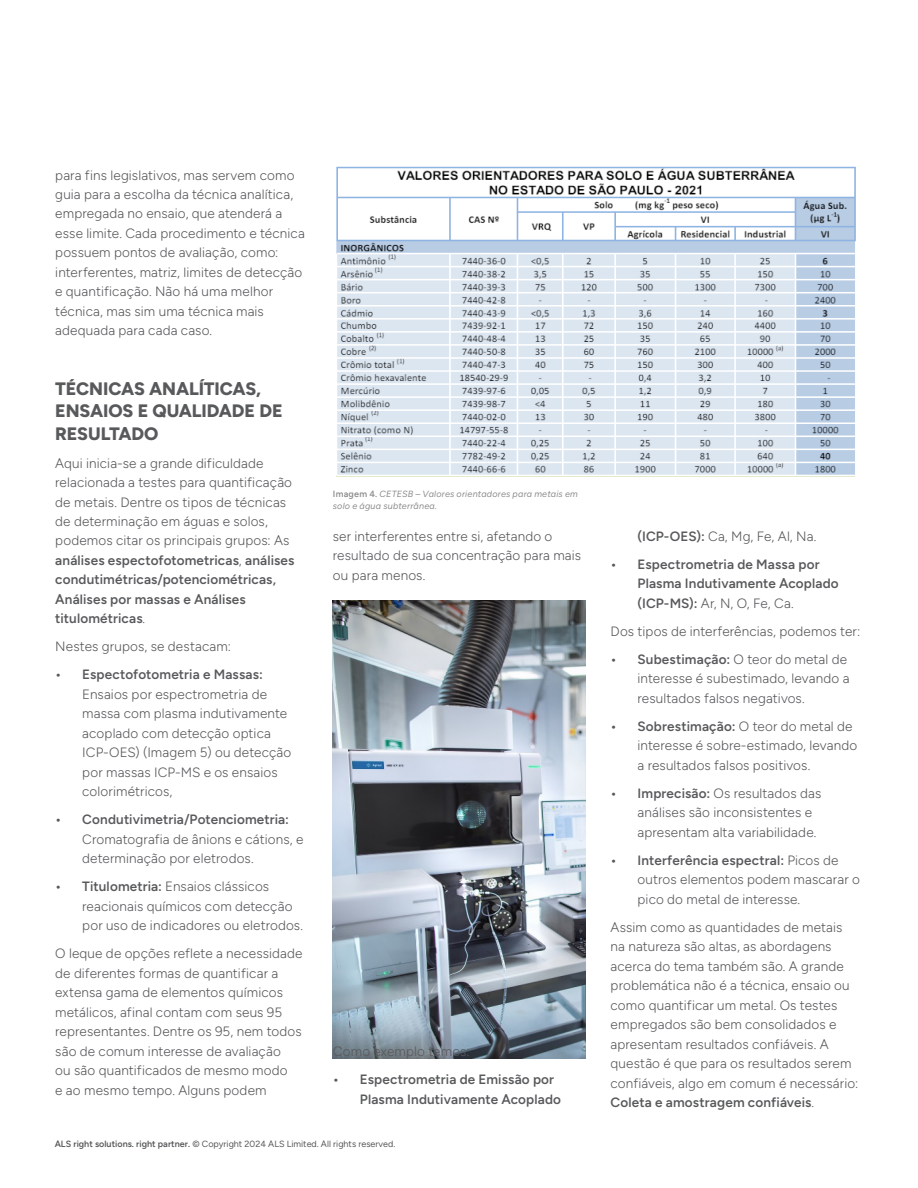
<style>
.page{position:relative;width:918px;height:1188px;background:#fff}
.page>*{position:absolute;margin:0;border:0;box-sizing:border-box;transform-origin:0 0}
.t1{font:800 18px/22.5px "Figtree";letter-spacing:-.005em;color:#58595b}
.t2{font:300 13.5px/19.5px "Figtree";letter-spacing:.01em;color:#58595b}
.t3{font:600 13.5px/19.5px "Figtree";letter-spacing:.01em;color:#58595b}
.t4{font:9px "Figtree";color:#58595b}
.t5{font:italic 9px/12px "Figtree";letter-spacing:.025em;color:#8d8d8d}
.s1{font-weight:600}
.s2{font-weight:600;font-style:normal}
.s3{font-weight:500}
.s4{font-weight:300}
</style>
<div class="page">
<img style="left:333px;top:600px;width:252px;height:458px">
<img style="left:336px;top:167px;width:520px;height:309px">
<p class="t2" style="left:55px;top:165px;width:251px">para fins legislativos, mas servem como guia para a escolha da técnica analítica, empregada no ensaio, que atenderá a esse limite. Cada procedimento e técnica possuem pontos de avaliação, como: interferentes, matriz, limites de detecção e quantificação. Não há uma melhor técnica, mas sim uma técnica mais adequada para cada caso.</p>
<h1 class="t1" style="left:55px;top:377px;width:229px">TÉCNICAS ANALÍTICAS,<br>ENSAIOS E QUALIDADE DE<br>RESULTADO</h1>
<p class="t2" style="left:55px;top:453px;width:241px">Aqui inicia-se a grande dificuldade relacionada a testes para quantificação de metais. Dentre os tipos de técnicas de determinação em águas e solos, podemos citar os principais grupos: As <span class="s1">análises espectofotometricas</span>, <span class="s1">análises condutimétricas/potenciométricas, Análises por massas e Análises titulométricas</span>.</p>
<p class="t2" style="left:55px;top:637px;width:177px">Nestes grupos, se destacam:</p>
<p class="t3" style="left:55px;top:665px;width:209px">• Espectofotometria e Massas:</p>
<p class="t2" style="left:82px;top:685px;width:211px">Ensaios por espectrometria de massa com plasma indutivamente acoplado com detecção optica<br>ICP-OES) (Imagem 5) ou detecção por massas ICP-MS e os ensaios colorimétricos,</p>
<p class="t3" style="left:55px;top:810px;width:235px">• Condutivimetria/Potenciometria:</p>
<p class="t2" style="left:82px;top:830px;width:223px">Cromatografia de ânions e cátions, e determinação por eletrodos.</p>
<p class="t2" style="left:82px;top:877px;width:222px;text-indent:-27px"><span class="s1">• Titulometria:</span> Ensaios clássicos reacionais químicos com detecção por uso de indicadores ou eletrodos.</p>
<p class="t2" style="left:55px;top:944px;width:249px">O leque de opções reflete a necessidade de diferentes formas de quantificar a extensa gama de elementos químicos metálicos, afinal contam com seus 95 representantes. Dentre os 95, nem todos são de comum interesse de avaliação<br>ou são quantificados de mesmo modo<br>e ao mesmo tempo. Alguns podem</p>
<p class="t5" style="left:333px;top:487px;width:247px"><span class="s2">Imagem 4.</span> CETESB – Valores orientadores para metais em solo e água subterrânea.</p>
<p class="t2" style="left:333px;top:526px;width:250px">ser interferentes entre si, afetando o resultado de sua concentração para mais ou para menos.</p>
<p class="t2" style="left:333px;top:1042px;width:138px">Como exemplo temos:</p>
<p class="t3" style="left:360px;top:1070px;width:203px;text-indent:-27px">• Espectrometria de Emissão por<br>Plasma Indutivamente Acoplado</p>
<p class="t4" style="left:55px;top:1139px;width:342px"><span class="s1">ALS right solutions. right partner.</span> <span class="s3">©</span> Copyright 2024 ALS Limited. All rights reserved.</p>
<p class="t2" style="left:638px;top:526px;width:180px"><span class="s1">(ICP-OES):</span> Ca, Mg, Fe, Al, Na.</p>
<p class="t3" style="left:638px;top:554px;width:203px;text-indent:-27px">• Espectrometria de Massa por<br>Plasma Indutivamente Acoplado (ICP-MS): <span class="s4">Ar, N, O, Fe, Ca.</span></p>
<p class="t2" style="left:611px;top:621px;width:251px">Dos tipos de interferências, podemos ter:</p>
<p class="t2" style="left:638px;top:649px;width:213px;text-indent:-27px"><span class="s1">• Subestimação:</span> O teor do metal de interesse é subestimado, levando a resultados falsos negativos.</p>
<p class="t2" style="left:638px;top:716px;width:221px;text-indent:-27px"><span class="s1">• Sobrestimação:</span> O teor do metal de interesse é sobre-estimado, levando a resultados falsos positivos.</p>
<p class="t2" style="left:638px;top:783px;width:185px;text-indent:-27px"><span class="s1">• Imprecisão:</span> Os resultados das análises são inconsistentes e apresentam alta variabilidade.</p>
<p class="t2" style="left:638px;top:850px;width:224px;text-indent:-27px"><span class="s1">• Interferência espectral:</span> Picos de outros elementos podem mascarar o pico do metal de interesse.</p>
<p class="t2" style="left:611px;top:917px;width:249px">Assim como as quantidades de metais na natureza são altas, as abordagens acerca do tema também são. A grande problemática não é a técnica, ensaio ou como quantificar um metal. Os testes empregados são bem consolidados e apresentam resultados confiáveis. A questão é que para os resultados serem confiáveis, algo em comum é necessário:<br><span class="s1">Coleta e amostragem confiáveis</span>.</p>
</div>
